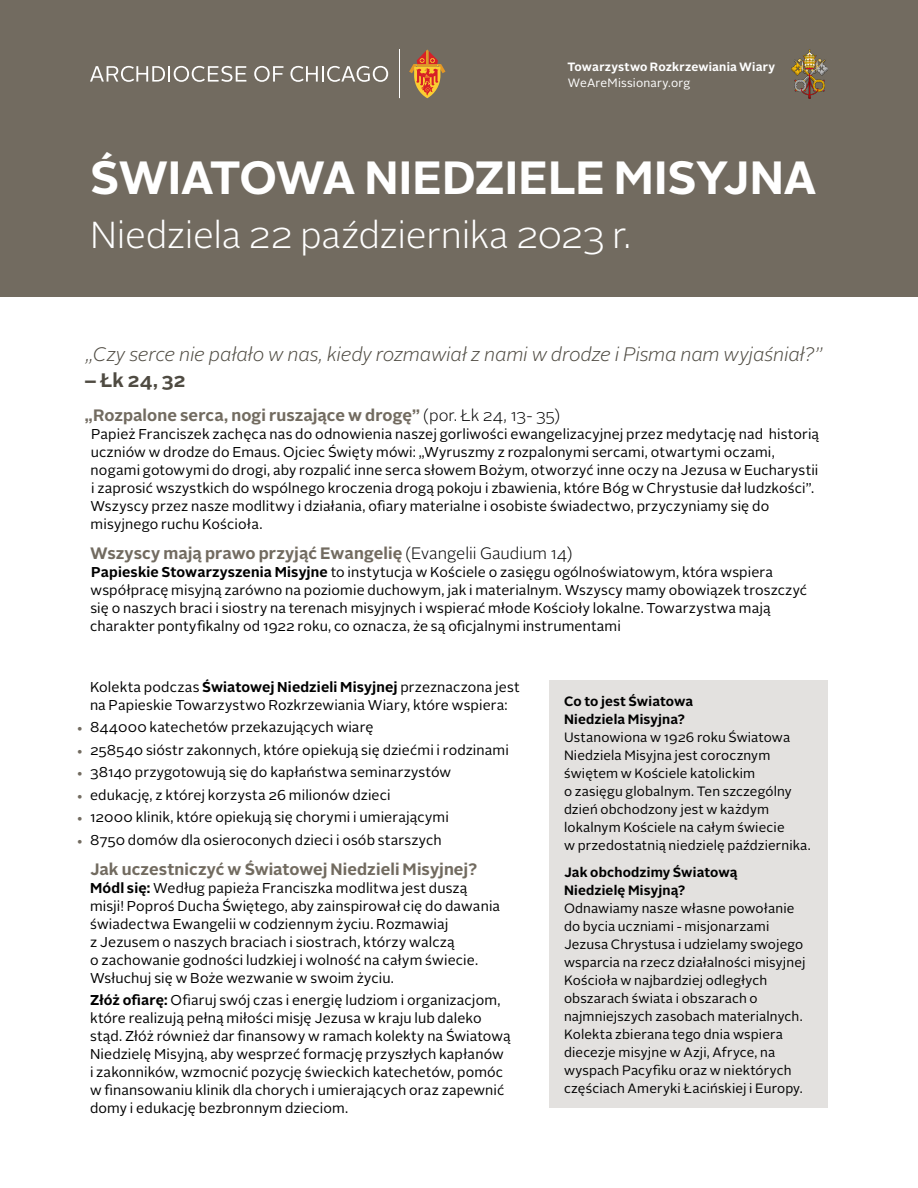
<style>
.page{position:relative;width:918px;height:1188px;background:#fff}
.page>*{position:absolute;margin:0;border:0;box-sizing:border-box;transform-origin:0 0}
.t1{font:700 46.5px "Alright Sans";letter-spacing:-.01em;color:#fff}
.t2{font:300 37.5px "Alright Sans";letter-spacing:-.01em;color:#fff}
.t3{font:italic 300 19.5px "Alright Sans";letter-spacing:-.005em;color:#4f4b42}
.t4{font:700 19.5px "Alright Sans";color:#4f4b42}
.t5{font:700 16.5px "Alright Sans";letter-spacing:.005em;color:#726b60}
.t6{font:14.25px/18px "Alright Sans";letter-spacing:.01em;color:#000}
.t7{font:13.5px/18px "Alright Sans";letter-spacing:.01em;color:#000}
.t8{font:700 13.5px/18px "Alright Sans";letter-spacing:.015em;color:#000}
.t9{font:700 12px "Alright Sans";letter-spacing:.015em;color:#fff}
.t10{font:12px "Alright Sans";letter-spacing:.015em;color:#fff}
.s1{font-weight:300;color:#000}
.s2{font-weight:700}
.s3{font-weight:700;font-size:12px;color:#726b60}
</style>
<div class="page">
<div style="left:0;top:0;width:918px;height:297px;background:#726b60"></div>
<div style="left:549px;top:681px;width:279px;height:427px;background:#e3e1df"></div>
<hr style="left:400px;top:50px;width:1px;height:48px;background:#fff">
<svg style="left:90px;top:66px;width:156px;height:16px"></svg>
<svg style="left:254px;top:66px;width:29px;height:16px"></svg>
<svg style="left:290px;top:66px;width:98px;height:16px"></svg>
<svg style="left:409px;top:50px;width:36px;height:48px"></svg>
<img style="left:792px;top:50px;width:36px;height:49px">
<p class="t9" style="left:567px;top:58px;width:209px">Towarzystwo Rozkrzewiania Wiary</p>
<p class="t10" style="left:568px;top:75px;width:124px">WeAreMissionary.org</p>
<h1 class="t1" style="left:90px;top:145px;width:728px">ŚWIATOWA NIEDZIELE MISYJNA</h1>
<h2 class="t2" style="left:90px;top:209px;width:543px">Niedziela 22 października 2023 r.</h2>
<h3 class="t3" style="left:86px;top:341px;width:738px">„Czy serce nie pałało w nas, kiedy rozmawiał z nami w drodze i Pisma nam wyjaśniał?”</h3>
<h3 class="t4" style="left:84px;top:366px;width:103px">– Łk 24, 32</h3>
<p class="t5" style="left:85px;top:404px;width:477px">„Rozpalone serca, nogi ruszające w drogę” <span class="s1">(por. Łk 24, 13- 35)</span></p>
<p class="t6" style="left:90px;top:426px;width:730px">Papież Franciszek zachęca nas do odnowienia naszej gorliwości ewangelizacyjnej przez medytację nad historią uczniów w drodze do Emaus. Ojciec Święty mówi: „Wyruszmy z rozpalonymi sercami, otwartymi oczami, nogami gotowymi do drogi, aby rozpalić inne serca słowem Bożym, otworzyć inne oczy na Jezusa w Eucharystii i zaprosić wszystkich do wspólnego kroczenia drogą pokoju i zbawienia, które Bóg w Chrystusie dał ludzkości”.<br>Wszyscy przez nasze modlitwy i działania, ofiary materialne i osobiste świadectwo, przyczyniamy się do misyjnego ruchu Kościoła.</p>
<p class="t5" style="left:90px;top:542px;width:484px">Wszyscy mają prawo przyjąć Ewangelię <span class="s1">(Evangelii Gaudium 14)</span></p>
<p class="t6" style="left:90px;top:564px;width:719px"><span class="s2">Papieskie Stowarzyszenia Misyjne</span> to instytucja w Kościele o zasięgu ogólnoświatowym, która wspiera współpracę misyjną zarówno na poziomie duchowym, jak i materialnym. Wszyscy mamy obowiązek troszczyć się o naszych braci i siostry na terenach misyjnych i wspierać młode Kościoły lokalne. Towarzystwa mają charakter pontyfikalny od 1922 roku, co oznacza, że są oficjalnymi instrumentami</p>
<p class="t6" style="left:90px;top:678px;width:431px">Kolekta podczas <span class="s2">Światowej Niedzieli Misyjnej</span> przeznaczona jest na Papieskie Towarzystwo Rozkrzewiania Wiary, które wspiera:</p>
<p class="t6" style="left:76px;top:718px;width:298px"><span class="s3">•</span> 844000 katechetów przekazujących wiarę</p>
<p class="t6" style="left:76px;top:741px;width:434px"><span class="s3">•</span> 258540 sióstr zakonnych, które opiekują się dziećmi i rodzinami</p>
<p class="t6" style="left:76px;top:763px;width:376px"><span class="s3">•</span> 38140 przygotowują się do kapłaństwa seminarzystów</p>
<p class="t6" style="left:76px;top:786px;width:316px"><span class="s3">•</span> edukację, z której korzysta 26 milionów dzieci</p>
<p class="t6" style="left:76px;top:808px;width:374px"><span class="s3">•</span> 12000 klinik, które opiekują się chorymi i umierającymi</p>
<p class="t6" style="left:76px;top:831px;width:367px"><span class="s3">•</span> 8750 domów dla osieroconych dzieci i osób starszych</p>
<p class="t5" style="left:90px;top:857px;width:389px">Jak uczestniczyć w Światowej Niedzieli Misyjnej?</p>
<p class="t6" style="left:90px;top:879px;width:412px"><span class="s2">Módl się:</span> Według papieża Franciszka modlitwa jest duszą misji! Poproś Ducha Świętego, aby zainspirował cię do dawania świadectwa Ewangelii w codziennym życiu. Rozmawiaj<br>z Jezusem o naszych braciach i siostrach, którzy walczą<br>o zachowanie godności ludzkiej i wolność na całym świecie.<br>Wsłuchuj się w Boże wezwanie w swoim życiu.</p>
<p class="t6" style="left:90px;top:991px;width:422px"><span class="s2">Złóż ofiarę:</span> Ofiaruj swój czas i energię ludziom i organizacjom, które realizują pełną miłości misję Jezusa w kraju lub daleko stąd. Złóż również dar finansowy w ramach kolekty na Światową Niedzielę Misyjną, aby wesprzeć formację przyszłych kapłanów i zakonników, wzmocnić pozycję świeckich katechetów, pomóc w finansowaniu klinik dla chorych i umierających oraz zapewnić domy i edukację bezbronnym dzieciom.</p>
<p class="t8" style="left:564px;top:692px;width:131px">Co to jest Światowa<br>Niedziela Misyjna?</p>
<p class="t7" style="left:564px;top:729px;width:248px">Ustanowiona w 1926 roku Światowa Niedziela Misyjna jest corocznym świętem w Kościele katolickim<br>o zasięgu globalnym. Ten szczególny dzień obchodzony jest w każdym lokalnym Kościele na całym świecie<br>w przedostatnią niedzielę października.</p>
<p class="t8" style="left:564px;top:863px;width:175px">Jak obchodzimy Światową<br>Niedzielę Misyjną?</p>
<p class="t7" style="left:564px;top:900px;width:243px">Odnawiamy nasze własne powołanie do bycia uczniami - misjonarzami Jezusa Chrystusa i udzielamy swojego wsparcia na rzecz działalności misyjnej Kościoła w najbardziej odległych obszarach świata i obszarach o najmniejszych zasobach materialnych.<br>Kolekta zbierana tego dnia wspiera diecezje misyjne w Azji, Afryce, na wyspach Pacyfiku oraz w niektórych częściach Ameryki Łacińskiej i Europy.</p>
</div>
